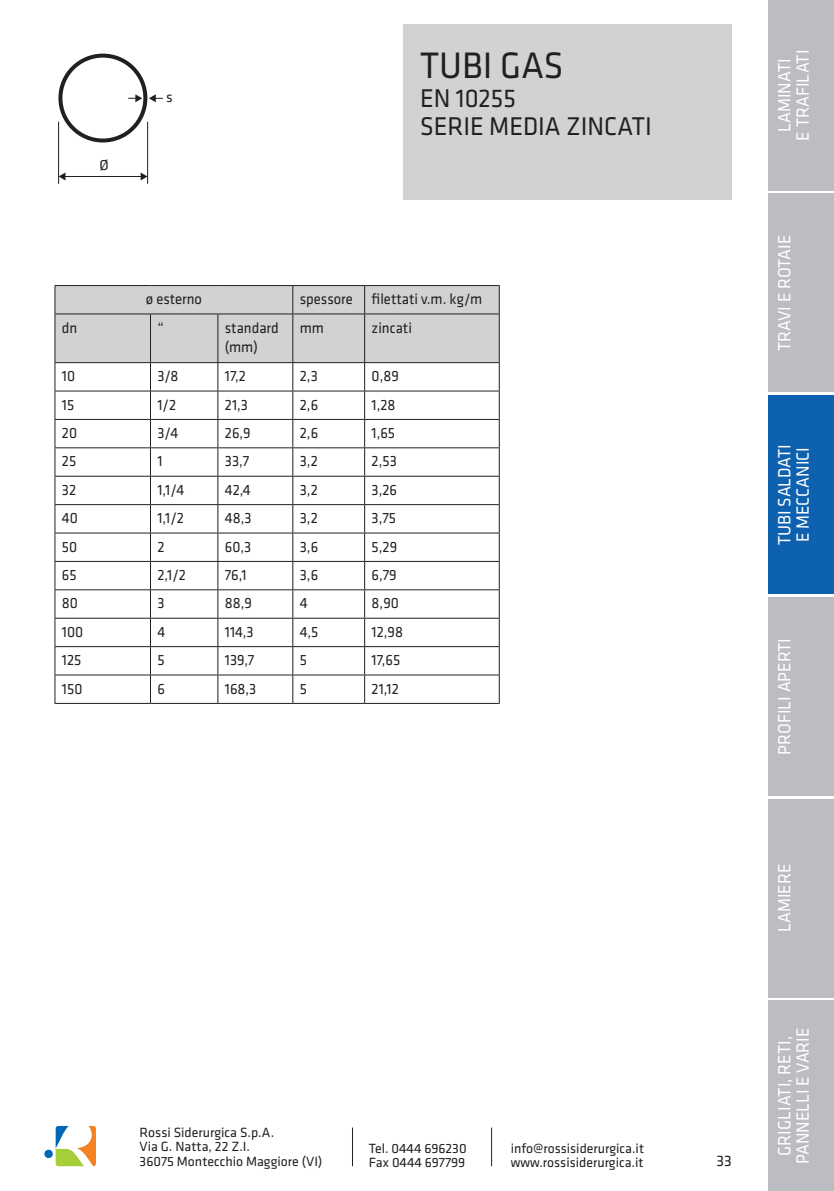
<style>
.page{position:relative;width:834px;height:1191px;background:#fff}
.page>*{position:absolute;margin:0;border:0;box-sizing:border-box;transform-origin:0 0}
.t1{font:38.15px "Klavika Basic";color:#231f20;scale:.95 1}
.t2{font:26.6px/28.5px "Klavika Basic";color:#231f20;scale:.95 1}
.t3{font:18.38px/18.4px "Klavika Basic";color:#fff;text-align:center;scale:.95 1}
.t4{font:15.75px "Klavika Basic";color:#231f20}
.t5{font:15.4px/19.2px "Klavika Basic";color:#231f20;scale:.95 1}
.t6{font:15.05px "Klavika Basic";color:#231f20}
.t7{font:13.83px/14.7px "Klavika Basic";color:#231f20}
</style>
<div class="page">
<svg style="left:44px;top:1149px;width:9px;height:9px"></svg>
<svg style="left:56px;top:1126px;width:40px;height:41px"></svg>
<div style="left:768px;top:0;width:65px;height:190px;background:#bcbdc0"></div>
<div style="left:768px;top:194px;width:65px;height:198px;background:#bcbdc0"></div>
<div style="left:768px;top:395px;width:65px;height:199px;background:#0d61af"></div>
<div style="left:768px;top:597px;width:65px;height:198px;background:#bcbdc0"></div>
<div style="left:768px;top:799px;width:65px;height:198px;background:#bcbdc0"></div>
<div style="left:768px;top:1000px;width:65px;height:191px;background:#bcbdc0"></div>
<div style="left:403px;top:25px;width:328px;height:175px;background:#d1d2d4"></div>
<hr style="left:58px;top:122px;width:1px;height:62px;background:#231f20">
<hr style="left:147px;top:122px;width:1px;height:62px;background:#231f20">
<hr style="left:64px;top:176px;width:78px;height:1px;background:#231f20">
<svg style="left:141px;top:172px;width:6px;height:8px"></svg>
<svg style="left:59px;top:172px;width:6px;height:8px"></svg>
<div style="left:58px;top:54px;width:89px;height:88px;border:4px solid #231f20;border-radius:50%"></div>
<svg style="left:128px;top:94px;width:14px;height:8px"></svg>
<svg style="left:149px;top:94px;width:14px;height:8px"></svg>
<hr style="left:55px;top:703px;width:95px;height:1px;background:#231f20">
<hr style="left:150px;top:703px;width:68px;height:1px;background:#231f20">
<hr style="left:218px;top:703px;width:75px;height:1px;background:#231f20">
<hr style="left:293px;top:703px;width:71px;height:1px;background:#231f20">
<hr style="left:364px;top:703px;width:135px;height:1px;background:#231f20">
<svg style="left:55px;top:285px;width:445px;height:418px"></svg>
<hr style="left:55px;top:313px;width:95px;height:1px;background:#231f20">
<hr style="left:55px;top:314px;width:1px;height:48px;background:#231f20">
<hr style="left:150px;top:313px;width:68px;height:1px;background:#231f20">
<hr style="left:150px;top:314px;width:1px;height:48px;background:#231f20">
<hr style="left:218px;top:313px;width:75px;height:1px;background:#231f20">
<hr style="left:217px;top:314px;width:1px;height:48px;background:#231f20">
<hr style="left:293px;top:313px;width:71px;height:1px;background:#231f20">
<hr style="left:292px;top:314px;width:1px;height:48px;background:#231f20">
<hr style="left:364px;top:313px;width:135px;height:1px;background:#231f20">
<hr style="left:364px;top:314px;width:1px;height:48px;background:#231f20">
<hr style="left:499px;top:314px;width:1px;height:48px;background:#231f20">
<hr style="left:55px;top:362px;width:95px;height:1px;background:#231f20">
<hr style="left:150px;top:362px;width:68px;height:1px;background:#231f20">
<hr style="left:218px;top:362px;width:75px;height:1px;background:#231f20">
<hr style="left:293px;top:362px;width:71px;height:1px;background:#231f20">
<hr style="left:364px;top:362px;width:135px;height:1px;background:#231f20">
<hr style="left:352px;top:1127px;width:1px;height:39px;background:#231f20">
<hr style="left:491px;top:1127px;width:1px;height:39px;background:#231f20">
<p class="t6" style="left:99px;top:155px;width:11px">Ø</p>
<p class="t6" style="left:166px;top:88px;width:8px">s</p>
<h1 class="t1" style="left:420px;top:41px;width:152px">TUBI GAS</h1>
<h2 class="t2" style="left:420px;top:83px;width:245px">EN 10255<br>SERIE MEDIA ZINCATI</h2>
<p class="t5" style="left:146px;top:289px;width:61px">ø esterno</p>
<p class="t5" style="left:300px;top:289px;width:193px">spessore filettati v.m. kg/m</p>
<p class="t5" style="left:62px;top:317px;width:18px">dn</p>
<p class="t5" style="left:157px;top:317px;width:8px">“</p>
<p class="t5" style="left:225px;top:317px;width:58px">standard (mm)</p>
<p class="t5" style="left:300px;top:317px;width:27px">mm</p>
<p class="t5" style="left:371px;top:317px;width:44px">zincati</p>
<p class="t5" style="left:62px;top:366px;width:15px">10</p>
<p class="t5" style="left:157px;top:366px;width:24px">3/8</p>
<p class="t5" style="left:225px;top:366px;width:24px">17,2</p>
<p class="t5" style="left:300px;top:366px;width:20px">2,3</p>
<p class="t5" style="left:371px;top:366px;width:30px">0,89</p>
<p class="t5" style="left:62px;top:394px;width:15px">15</p>
<p class="t5" style="left:157px;top:394px;width:21px">1/2</p>
<p class="t5" style="left:225px;top:394px;width:26px">21,3</p>
<p class="t5" style="left:300px;top:394px;width:21px">2,6</p>
<p class="t5" style="left:371px;top:394px;width:27px">1,28</p>
<p class="t5" style="left:62px;top:423px;width:17px">20</p>
<p class="t5" style="left:157px;top:423px;width:23px">3/4</p>
<p class="t5" style="left:225px;top:423px;width:29px">26,9</p>
<p class="t5" style="left:300px;top:423px;width:21px">2,6</p>
<p class="t5" style="left:371px;top:423px;width:26px">1,65</p>
<p class="t5" style="left:62px;top:451px;width:17px">25</p>
<p class="t5" style="left:157px;top:451px;width:7px">1</p>
<p class="t5" style="left:225px;top:451px;width:27px">33,7</p>
<p class="t5" style="left:300px;top:451px;width:20px">3,2</p>
<p class="t5" style="left:371px;top:451px;width:28px">2,53</p>
<p class="t5" style="left:62px;top:479px;width:16px">32</p>
<p class="t5" style="left:157px;top:479px;width:30px">1,1/4</p>
<p class="t5" style="left:225px;top:479px;width:29px">42,4</p>
<p class="t5" style="left:300px;top:479px;width:20px">3,2</p>
<p class="t5" style="left:371px;top:479px;width:28px">3,26</p>
<p class="t5" style="left:62px;top:508px;width:18px">40</p>
<p class="t5" style="left:157px;top:508px;width:29px">1,1/2</p>
<p class="t5" style="left:225px;top:508px;width:30px">48,3</p>
<p class="t5" style="left:300px;top:508px;width:20px">3,2</p>
<p class="t5" style="left:371px;top:508px;width:27px">3,75</p>
<p class="t5" style="left:62px;top:536px;width:18px">50</p>
<p class="t5" style="left:157px;top:536px;width:9px">2</p>
<p class="t5" style="left:225px;top:536px;width:29px">60,3</p>
<p class="t5" style="left:300px;top:536px;width:21px">3,6</p>
<p class="t5" style="left:371px;top:536px;width:28px">5,29</p>
<p class="t5" style="left:62px;top:565px;width:17px">65</p>
<p class="t5" style="left:157px;top:565px;width:32px">2,1/2</p>
<p class="t5" style="left:225px;top:565px;width:24px">76,1</p>
<p class="t5" style="left:300px;top:565px;width:21px">3,6</p>
<p class="t5" style="left:371px;top:565px;width:28px">6,79</p>
<p class="t5" style="left:62px;top:593px;width:18px">80</p>
<p class="t5" style="left:157px;top:593px;width:9px">3</p>
<p class="t5" style="left:225px;top:593px;width:30px">88,9</p>
<p class="t5" style="left:300px;top:593px;width:10px">4</p>
<p class="t5" style="left:371px;top:593px;width:30px">8,90</p>
<p class="t5" style="left:62px;top:621px;width:24px">100</p>
<p class="t5" style="left:157px;top:621px;width:10px">4</p>
<p class="t5" style="left:225px;top:621px;width:32px">114,3</p>
<p class="t5" style="left:300px;top:621px;width:21px">4,5</p>
<p class="t5" style="left:371px;top:621px;width:35px">12,98</p>
<p class="t5" style="left:62px;top:650px;width:22px">125</p>
<p class="t5" style="left:157px;top:650px;width:9px">5</p>
<p class="t5" style="left:225px;top:650px;width:33px">139,7</p>
<p class="t5" style="left:300px;top:650px;width:9px">5</p>
<p class="t5" style="left:371px;top:650px;width:32px">17,65</p>
<p class="t5" style="left:62px;top:678px;width:23px">150</p>
<p class="t5" style="left:157px;top:678px;width:9px">6</p>
<p class="t5" style="left:225px;top:678px;width:35px">168,3</p>
<p class="t5" style="left:300px;top:678px;width:9px">5</p>
<p class="t5" style="left:371px;top:678px;width:30px">21,12</p>
<p class="t7" style="left:140px;top:1124px;width:184px">Rossi Siderurgica S.p.A.<br>Via G. Natta, 22 Z.I.<br>36075 Montecchio Maggiore (VI)</p>
<p class="t7" style="left:369px;top:1140px;width:99px">Tel. 0444 696230<br>Fax 0444 697799</p>
<p class="t7" style="left:510px;top:1140px;width:135px">info@rossisiderurgica.it www.rossisiderurgica.it</p>
<p class="t4" style="left:716px;top:1150px;width:17px">33</p>
<p class="t3" style="left:774px;top:141px;width:97px;rotate:-90deg">LAMINATI<br>E TRAFILATI</p>
<p class="t3" style="left:774px;top:351px;width:124px;rotate:-90deg">TRAVI E ROTAIE</p>
<p class="t3" style="left:774px;top:545px;width:108px;text-align:left;rotate:-90deg">TUBI SALDATI<br>E MECCANICI</p>
<p class="t3" style="left:774px;top:754px;width:124px;rotate:-90deg">PROFILI APERTI</p>
<p class="t3" style="left:774px;top:932px;width:74px;rotate:-90deg">LAMIERE</p>
<p class="t3" style="left:774px;top:1164px;width:145px;rotate:-90deg">GRIGLIATI, RETI,<br>PANNELLI E VARIE</p>
</div>
